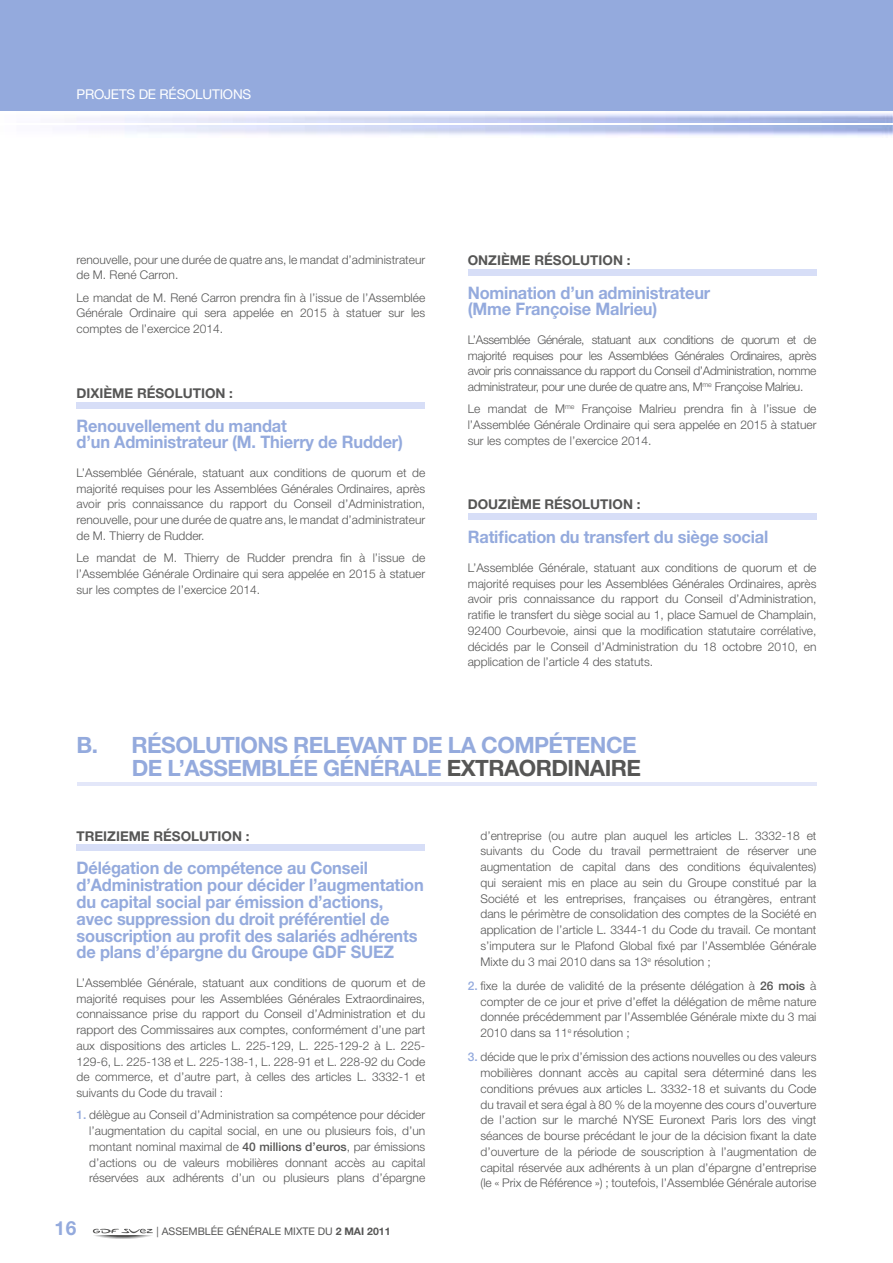
<style>
.page{position:relative;width:893px;height:1263px;background:#fff}
.page>*{position:absolute;margin:0;border:0;box-sizing:border-box;transform-origin:0 0}
.t1{font:700 22.5px/23.2px "Helvetica Neue LT Std";letter-spacing:-.025em;color:#94aadd;text-align:right}
.t2{font:700 19.5px "Helvetica Neue LT Std";color:#94aadd}
.t3{font:700 17.25px/16.8px "Helvetica Neue LT Std";letter-spacing:-.01em;color:#94aadd;scale:.95 1}
.t4{font:700 13.5px "Helvetica Neue LT Std";color:#565655}
.t5{font:13.5px "Helvetica Neue LT Std";letter-spacing:-.015em;color:#fff}
.t6{font:300 12px/15.8px "Helvetica Neue LT Std";color:#565655;text-align:justify}
.t7{font:10.5px "Helvetica Neue LT Std";color:#565655}
.s1{color:#565655}
.s2{font-weight:500;color:#94aadd}
.s3{font-weight:500}
.s4{font-weight:700}
</style>
<div class="page">
<svg style="left:93px;top:1228px;width:60px;height:11px"></svg>
<div style="left:0;top:0;width:893px;height:112px;background:#94aadd"></div>
<div style="left:77px;top:402px;width:348px;height:6px;background:#d7def7"></div>
<div style="left:468px;top:269px;width:348px;height:6px;background:#d7def7"></div>
<div style="left:468px;top:514px;width:348px;height:6px;background:#d7def7"></div>
<hr style="left:77px;top:782px;width:739px;height:4px;background:#e3e7f9">
<div style="left:77px;top:845px;width:348px;height:6px;background:#d7def7"></div>
<p class="t5" style="left:77px;top:89px;width:176px">PROJETS DE RÉSOLUTIONS</p>
<p class="t6" style="left:77px;top:253px;width:350px">renouvelle, pour une durée de quatre ans, le mandat d’administrateur de M. René Carron.</p>
<p class="t6" style="left:77px;top:291px;width:350px">Le mandat de M. René Carron prendra fin à l’issue de l’Assemblée Générale Ordinaire qui sera appelée en 2015 à statuer sur les comptes de l’exercice 2014.</p>
<p class="t4" style="left:77px;top:388px;width:158px">DIXIÈME RÉSOLUTION :</p>
<h3 class="t3" style="left:77px;top:419px;width:345px">Renouvellement du mandat<br>d’un Administrateur (M. Thierry de Rudder)</h3>
<p class="t6" style="left:77px;top:466px;width:350px">L’Assemblée Générale, statuant aux conditions de quorum et de majorité requises pour les Assemblées Générales Ordinaires, après avoir pris connaissance du rapport du Conseil d’Administration, renouvelle, pour une durée de quatre ans, le mandat d’administrateur de M. Thierry de Rudder.</p>
<p class="t6" style="left:77px;top:551px;width:350px">Le mandat de M. Thierry de Rudder prendra fin à l’issue de l’Assemblée Générale Ordinaire qui sera appelée en 2015 à statuer sur les comptes de l’exercice 2014.</p>
<p class="t4" style="left:468px;top:255px;width:164px">ONZIÈME RÉSOLUTION :</p>
<h3 class="t3" style="left:468px;top:286px;width:257px">Nomination d’un administrateur (Mme Françoise Malrieu)</h3>
<p class="t6" style="left:468px;top:333px;width:350px">L’Assemblée Générale, statuant aux conditions de quorum et de majorité requises pour les Assemblées Générales Ordinaires, après avoir pris connaissance du rapport du Conseil d’Administration, nomme administrateur, pour une durée de quatre ans, M<sup>me</sup> Françoise Malrieu.</p>
<p class="t6" style="left:468px;top:402px;width:350px">Le mandat de M<sup>me</sup> Françoise Malrieu prendra fin à l’issue de l’Assemblée Générale Ordinaire qui sera appelée en 2015 à statuer sur les comptes de l’exercice 2014.</p>
<p class="t4" style="left:468px;top:500px;width:174px">DOUZIÈME RÉSOLUTION :</p>
<h3 class="t3" style="left:468px;top:530px;width:318px">Ratification du transfert du siège social</h3>
<p class="t6" style="left:468px;top:561px;width:350px">L’Assemblée Générale, statuant aux conditions de quorum et de majorité requises pour les Assemblées Générales Ordinaires, après avoir pris connaissance du rapport du Conseil d’Administration, ratifie le transfert du siège social au 1, place Samuel de Champlain, 92400 Courbevoie, ainsi que la modification statutaire corrélative, décidés par le Conseil d’Administration du 18 octobre 2010, en application de l’article 4 des statuts.</p>
<h1 class="t1" style="left:77px;top:735px;width:566px">B. RÉSOLUTIONS RELEVANT DE LA COMPÉTENCE<br>DE L’ASSEMBLÉE GÉNÉRALE <span class="s1">EXTRAORDINAIRE</span></h1>
<p class="t4" style="left:77px;top:831px;width:174px">TREIZIEME RÉSOLUTION :</p>
<p class="t3" style="left:77px;top:861px;width:367px">Délégation de compétence au Conseil d’Administration pour décider l’augmentation du capital social par émission d’actions, avec suppression du droit préférentiel de souscription au profit des salariés adhérents de plans d’épargne du Groupe GDF SUEZ</p>
<p class="t6" style="left:77px;top:976px;width:350px">L’Assemblée Générale, statuant aux conditions de quorum et de majorité requises pour les Assemblées Générales Extraordinaires, connaissance prise du rapport du Conseil d’Administration et du rapport des Commissaires aux comptes, conformément d’une part aux dispositions des articles L. 225-129, L. 225-129-2 à L. 225- 129-6, L. 225-138 et L. 225-138-1, L. 228-91 et L. 228-92 du Code de commerce, et d’autre part, à celles des articles L. 3332-1 et suivants du Code du travail :</p>
<p class="t6" style="left:89px;top:1108px;width:337px;text-indent:-13px"><span class="s2">1.</span> délègue au Conseil d’Administration sa compétence pour décider l’augmentation du capital social, en une ou plusieurs fois, d’un montant nominal maximal de <span class="s3">40 millions d’euros</span>, par émissions d’actions ou de valeurs mobilières donnant accès au capital réservées aux adhérents d’un ou plusieurs plans d’épargne</p>
<h2 class="t2" style="left:55px;top:1221px;width:23px">16</h2>
<p class="t7" style="left:157px;top:1228px;width:235px">| ASSEMBLÉE GÉNÉRALE MIXTE DU <span class="s4">2 MAI 2011</span></p>
<p class="t6" style="left:480px;top:828px;width:337px">d’entreprise (ou autre plan auquel les articles L. 3332-18 et suivants du Code du travail permettraient de réserver une augmentation de capital dans des conditions équivalentes) qui seraient mis en place au sein du Groupe constitué par la Société et les entreprises, françaises ou étrangères, entrant dans le périmètre de consolidation des comptes de la Société en application de l’article L. 3344-1 du Code du travail. Ce montant s’imputera sur le Plafond Global fixé par l’Assemblée Générale Mixte du 3 mai 2010 dans sa 13<sup>e</sup> résolution ;</p>
<p class="t6" style="left:480px;top:979px;width:337px;text-indent:-13px"><span class="s2">2.</span> fixe la durée de validité de la présente délégation à <span class="s3">26 mois</span> à compter de ce jour et prive d’effet la délégation de même nature donnée précédemment par l’Assemblée Générale mixte du 3 mai 2010 dans sa 11<sup>e</sup> résolution ;</p>
<p class="t6" style="left:480px;top:1050px;width:337px;text-indent:-13px"><span class="s2">3.</span> décide que le prix d’émission des actions nouvelles ou des valeurs mobilières donnant accès au capital sera déterminé dans les conditions prévues aux articles L. 3332-18 et suivants du Code du travail et sera égal à 80 % de la moyenne des cours d’ouverture de l’action sur le marché NYSE Euronext Paris lors des vingt séances de bourse précédant le jour de la décision fixant la date d’ouverture de la période de souscription à l’augmentation de capital réservée aux adhérents à un plan d’épargne d’entreprise (le « Prix de Référence ») ; toutefois, l’Assemblée Générale autorise</p>
</div>
